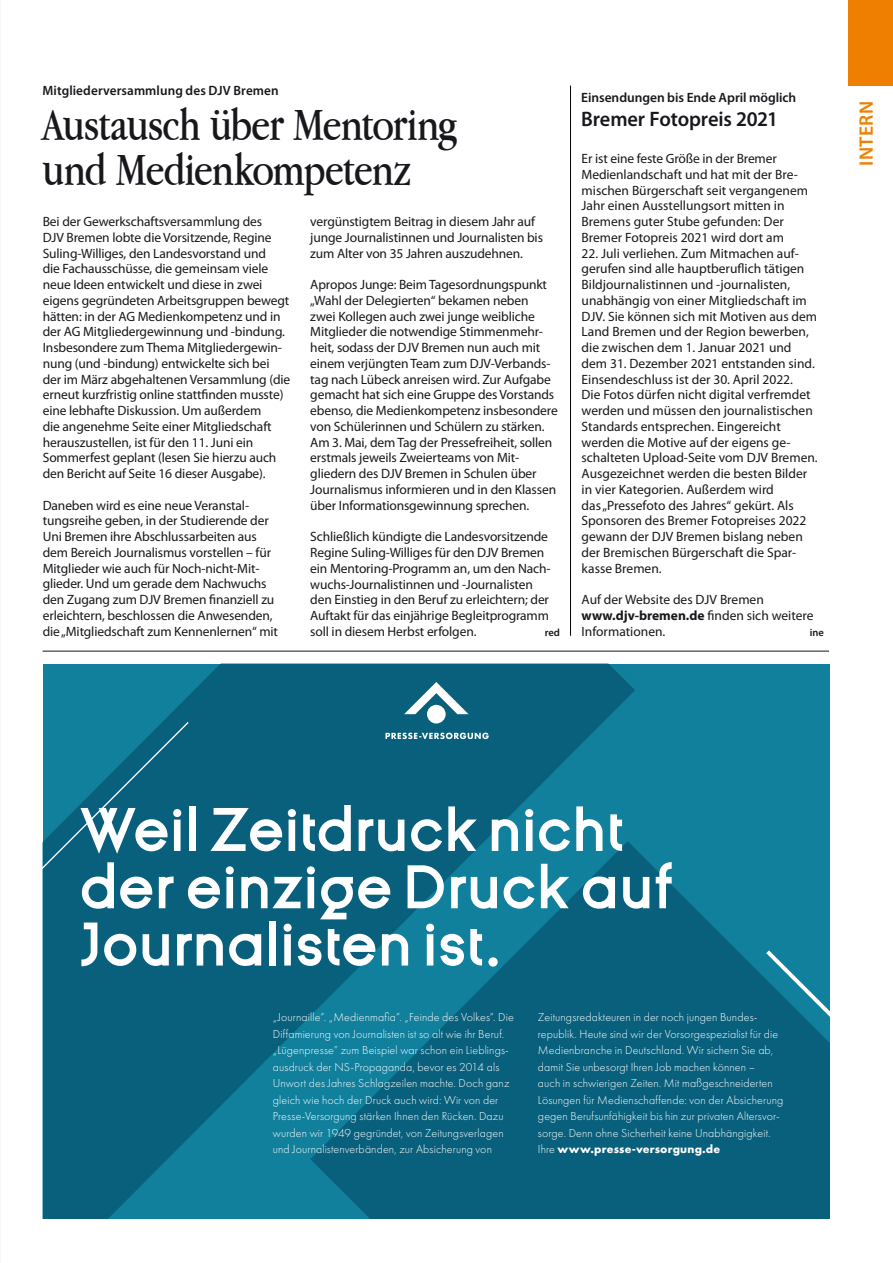
<style>
.page{position:relative;width:893px;height:1263px;background:#fff}
.page>*{position:absolute;margin:0;border:0;box-sizing:border-box;transform-origin:0 0}
.t1{font:700 58.2px/57.3px "Ginora Sans";letter-spacing:-.005em;color:#fff}
.t2{font:48px/45px "Apple Garamond";letter-spacing:-.025em;color:#1a171c}
.t3{font:600 21px "Myriad Pro";letter-spacing:-.005em;color:#1a171c}
.t4{font:600 19.5px "Myriad Pro";letter-spacing:.02em;color:#ee7f00}
.t5{font:13.5px/15.8px "Myriad Pro";letter-spacing:-.01em;color:#1a171c}
.t6{font:600 13.5px "Myriad Pro";color:#1a171c}
.t7{font:300 12px/16.5px "Futura PT";letter-spacing:.01em;color:#fff}
.t8{font:600 10.5px "Myriad Pro";color:#1a171c}
.s1{font-weight:700}
</style>
<div class="page">
<hr style="left:43px;top:651px;width:786px;height:1px;background:#1a171c">
<div style="left:848px;top:0;width:45px;height:85px;background:#ee7f00"></div>
<hr style="left:570px;top:86px;width:1px;height:550px;background:#000">
<div style="left:43px;top:664px;width:786px;height:555px;background:#11809c"></div>
<svg style="left:635px;top:849px;width:127px;height:370px;fill:#09607d"></svg>
<svg style="left:43px;top:664px;width:592px;height:555px;fill:#09607d"></svg>
<svg style="left:43px;top:720px;width:147px;height:395px"></svg>
<svg style="left:762px;top:950px;width:67px;height:269px"></svg>
<div style="left:427px;top:705px;width:19px;height:18px;background:#fff;border-radius:50%"></div>
<svg style="left:404px;top:682px;width:64px;height:32px"></svg>
<svg style="left:385px;top:733px;width:104px;height:6px"></svg>
<p class="t6" style="left:43px;top:82px;width:238px">Mitgliederversammlung des DJV Bremen</p>
<h2 class="t2" style="left:43px;top:101px;width:416px">Austausch über Mentoring und Medienkompetenz</h2>
<p class="t5" style="left:43px;top:213px;width:249px">Bei der Gewerkschaftsversammlung des<br>DJV Bremen lobte die Vorsitzende, Regine Suling-Williges, den Landesvorstand und<br>die Fachausschüsse, die gemeinsam viele neue Ideen entwickelt und diese in zwei eigens gegründeten Arbeitsgruppen bewegt hätten: in der AG Medienkompetenz und in der AG Mitgliedergewinnung und -bindung.<br>Insbesondere zum Thema Mitgliedergewin&shy;nung (und -bindung) entwickelte sich bei der im März abgehaltenen Versammlung (die erneut kurzfristig online stattfinden musste) eine lebhafte Diskussion. Um außerdem<br>die angenehme Seite einer Mitgliedschaft herauszustellen, ist für den 11. Juni ein Sommerfest geplant (lesen Sie hierzu auch den Bericht auf Seite 16 dieser Ausgabe).</p>
<p class="t5" style="left:43px;top:497px;width:237px">Daneben wird es eine neue Veranstal&shy;tungsreihe geben, in der Studierende der Uni Bremen ihre Abschlussarbeiten aus dem Bereich Journalismus vorstellen – für Mitglieder wie auch für Noch-nicht-Mit&shy;glieder. Und um gerade dem Nachwuchs den Zugang zum DJV Bremen finanziell zu erleichtern, beschlossen die Anwesenden, die „Mitgliedschaft zum Kennenlernen“ mit</p>
<p class="t5" style="left:310px;top:213px;width:234px">vergünstigtem Beitrag in diesem Jahr auf junge Journalistinnen und Journalisten bis zum Alter von 35 Jahren auszudehnen.</p>
<p class="t5" style="left:310px;top:277px;width:249px">Apropos Junge: Beim Tagesordnungspunkt „Wahl der Delegierten“ bekamen neben<br>zwei Kollegen auch zwei junge weibliche Mitglieder die notwendige Stimmenmehr&shy;heit, sodass der DJV Bremen nun auch mit einem verjüngten Team zum DJV-Verbands&shy;tag nach Lübeck anreisen wird. Zur Aufgabe gemacht hat sich eine Gruppe des Vorstands ebenso, die Medienkompetenz insbesondere von Schülerinnen und Schülern zu stärken.<br>Am 3. Mai, dem Tag der Pressefreiheit, sollen erstmals jeweils Zweierteams von Mit&shy;gliedern des DJV Bremen in Schulen über Journalismus informieren und in den Klassen über Informationsgewinnung sprechen.</p>
<p class="t5" style="left:310px;top:529px;width:242px">Schließlich kündigte die Landesvorsitzende Regine Suling-Williges für den DJV Bremen ein Mentoring-Programm an, um den Nach&shy;wuchs-Journalistinnen und -Journalisten den Einstieg in den Beruf zu erleichtern; der Auftakt für das einjährige Begleitprogramm soll in diesem Herbst erfolgen.</p>
<p class="t8" style="left:545px;top:625px;width:17px">red</p>
<p class="t6" style="left:581px;top:89px;width:217px">Einsendungen bis Ende April möglich</p>
<h3 class="t3" style="left:581px;top:105px;width:198px">Bremer Fotopreis 2021</h3>
<p class="t5" style="left:582px;top:150px;width:228px">Er ist eine feste Größe in der Bremer Medienlandschaft und hat mit der Bre&shy;mischen Bürgerschaft seit vergangenem Jahr einen Ausstellungsort mitten in Bremens guter Stube gefunden: Der Bremer Fotopreis 2021 wird dort am</p>
<p class="t5" style="left:582px;top:245px;width:238px">22. Juli verliehen. Zum Mitmachen auf&shy;gerufen sind alle hauptberuflich tätigen Bildjournalistinnen und -journalisten, unabhängig von einer Mitgliedschaft im DJV. Sie können sich mit Motiven aus dem Land Bremen und der Region bewerben, die zwischen dem 1. Januar 2021 und dem 31. Dezember 2021 entstanden sind.<br>Einsendeschluss ist der 30. April 2022.<br>Die Fotos dürfen nicht digital verfremdet werden und müssen den journalistischen Standards entsprechen. Eingereicht werden die Motive auf der eigens ge&shy;schalteten Upload-Seite vom DJV Bremen.<br>Ausgezeichnet werden die besten Bilder in vier Kategorien. Außerdem wird<br>das „Pressefoto des Jahres“ gekürt. Als Sponsoren des Bremer Fotopreises 2022 gewann der DJV Bremen bislang neben der Bremischen Bürgerschaft die Spar&shy;kasse Bremen.</p>
<p class="t5" style="left:582px;top:591px;width:234px">Auf der Website des DJV Bremen <span class="s1">www.djv-bremen.de</span> finden sich weitere<br>Informationen.</p>
<p class="t8" style="left:810px;top:625px;width:16px">ine</p>
<h3 class="t4" style="left:854px;top:166px;width:66px;rotate:-90deg">INTERN</h3>
<h1 class="t1" style="left:79px;top:803px;width:595px">Weil Zeitdruck nicht der einzige Druck auf<br>Journalisten ist.</h1>
<p class="t7" style="left:273px;top:1009px;width:243px">„Journaille”. „Medienmafia”. „Feinde des Volkes”. Die Diffamierung von Journalisten ist so alt wie ihr Beruf. „Lügenpresse” zum Beispiel war schon ein Lieblings&shy;ausdruck der NS-Propaganda, bevor es 2014 als Unwort des Jahres Schlagzeilen machte. Doch ganz gleich wie hoch der Druck auch wird: Wir von der Presse-Versorgung stärken Ihnen den Rücken. Dazu wurden wir 1949 gegründet, von Zeitungsverlagen und Journalistenverbänden, zur Absicherung von</p>
<p class="t7" style="left:538px;top:1009px;width:247px">Zeitungsredakteuren in der noch jungen Bundes&shy;republik. Heute sind wir der Vorsorgespezialist für die Medienbranche in Deutschland. Wir sichern Sie ab, damit Sie unbesorgt Ihren Job machen können –<br>auch in schwierigen Zeiten. Mit maßgeschneiderten Lösungen für Medienschaffende: von der Absicherung gegen Berufsunfähigkeit bis hin zur privaten Altersvor&shy;sorge. Denn ohne Sicherheit keine Unabhängigkeit.<br>Ihre <span class="s1">www.presse-versorgung.de</span></p>
</div>
